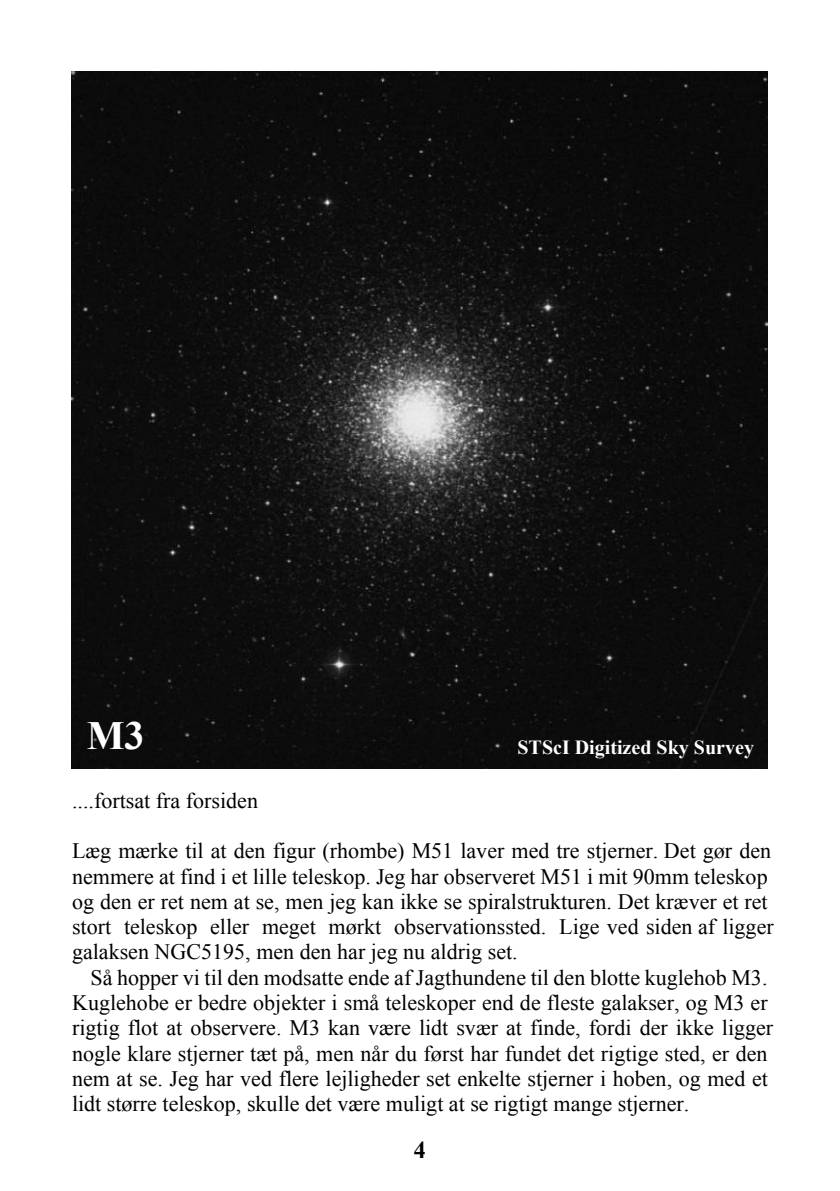
<style>
.page{position:relative;width:840px;height:1191px;background:#fff}
.page>*{position:absolute;margin:0;border:0;box-sizing:border-box;transform-origin:0 0}
.t1{font:700 40px "Times New Roman";color:#fff}
.t2{font:700 24px "Times New Roman";color:#000}
.t3{font:22px/25.2px "Times New Roman";color:#000}
.t4{font:700 20px "Times New Roman";color:#fff}
</style>
<div class="page">
<img style="left:72px;top:72px;width:695px;height:697px">
<h1 class="t1" style="left:87px;top:721px;width:59px">M3</h1>
<p class="t4" style="left:517px;top:740px;width:238px">STScI Digitized Sky Survey</p>
<p class="t3" style="left:72px;top:789px;width:187px">....fortsat fra forsiden</p>
<p class="t3" style="left:72px;top:840px;width:702px">Læg mærke til at den figur (rhombe) M51 laver med tre stjerner. Det gør den nemmere at find i et lille teleskop. Jeg har observeret M51 i mit 90mm teleskop og den er ret nem at se, men jeg kan ikke se spiralstrukturen. Det kræver et ret stort teleskop eller meget mørkt observationssted. Lige ved siden af ligger galaksen NGC5195, men den har jeg nu aldrig set.</p>
<p class="t3" style="left:72px;top:966px;width:702px;text-indent:18px">Så hopper vi til den modsatte ende af Jagthundene til den blotte kuglehob M3.<br>Kuglehobe er bedre objekter i små teleskoper end de fleste galakser, og M3 er rigtig flot at observere. M3 kan være lidt svær at finde, fordi der ikke ligger nogle klare stjerner tæt på, men når du først har fundet det rigtige sted, er den nem at se. Jeg har ved flere lejligheder set enkelte stjerner i hoben, og med et lidt større teleskop, skulle det være muligt at se rigtigt mange stjerner.</p>
<p class="t2" style="left:414px;top:1141px;width:13px">4</p>
</div>
